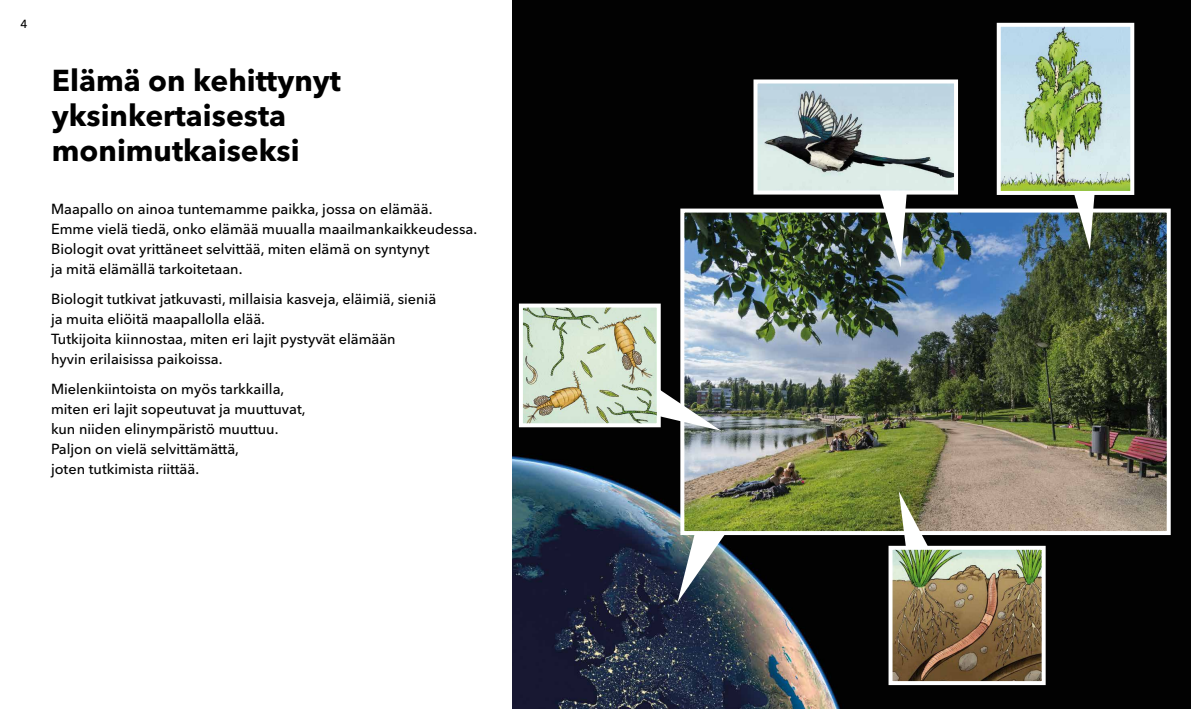
<style>
.page{position:relative;width:1191px;height:709px;background:#fff}
.page>*{position:absolute;margin:0;border:0;box-sizing:border-box;transform-origin:0 0}
.t1{font:700 30px/35px "Avenir Next LT Pro";color:#000}
.t2{font:500 14.5px/20px "Avenir Next LT Pro";color:#000}
.t3{font:500 11.7px "Avenir Next LT Pro";color:#000}
</style>
<div class="page">
<img style="left:512px;top:0;width:679px;height:709px">
<svg style="left:677px;top:517px;width:50px;height:85px"></svg>
<img style="left:685px;top:213px;width:480px;height:317px">
<div style="left:680px;top:208px;width:490px;height:327px;border:4px solid #fff"></div>
<svg style="left:1069px;top:195px;width:27px;height:55px"></svg>
<img style="left:1001px;top:28px;width:128px;height:162px">
<div style="left:996px;top:23px;width:138px;height:172px;border:4px solid #fff"></div>
<svg style="left:879px;top:194px;width:28px;height:73px"></svg>
<img style="left:758px;top:84px;width:195px;height:105px">
<div style="left:753px;top:79px;width:205px;height:115px;border:4px solid #fff"></div>
<svg style="left:646px;top:388px;width:75px;height:43px"></svg>
<img style="left:524px;top:308px;width:132px;height:114px">
<div style="left:519px;top:303px;width:142px;height:124px;border:4px solid #fff"></div>
<svg style="left:898px;top:491px;width:36px;height:55px"></svg>
<img style="left:893px;top:551px;width:147px;height:129px">
<div style="left:888px;top:546px;width:157px;height:139px;border:4px solid #fff"></div>
<p class="t3" style="left:21px;top:17px;width:8px">4</p>
<h1 class="t1" style="left:52px;top:63px;width:291px">Elämä on kehittynyt yksinkertaisesta monimutkaiseksi</h1>
<p class="t2" style="left:51px;top:199px;width:427px">Maapallo on ainoa tuntemamme paikka, jossa on elämää.<br>Emme vielä tiedä, onko elämää muualla maailmankaikkeudessa.<br>Biologit ovat yrittäneet selvittää, miten elämä on syntynyt<br>ja mitä elämällä tarkoitetaan.</p>
<p class="t2" style="left:51px;top:289px;width:387px">Biologit tutkivat jatkuvasti, millaisia kasveja, eläimiä, sieniä ja muita eliöitä maapallolla elää.<br>Tutkijoita kiinnostaa, miten eri lajit pystyvät elämään<br>hyvin erilaisissa paikoissa.</p>
<p class="t2" style="left:51px;top:379px;width:256px">Mielenkiintoista on myös tarkkailla, miten eri lajit sopeutuvat ja muuttuvat, kun niiden elinympäristö muuttuu.<br>Paljon on vielä selvittämättä,<br>joten tutkimista riittää.</p>
</div>
